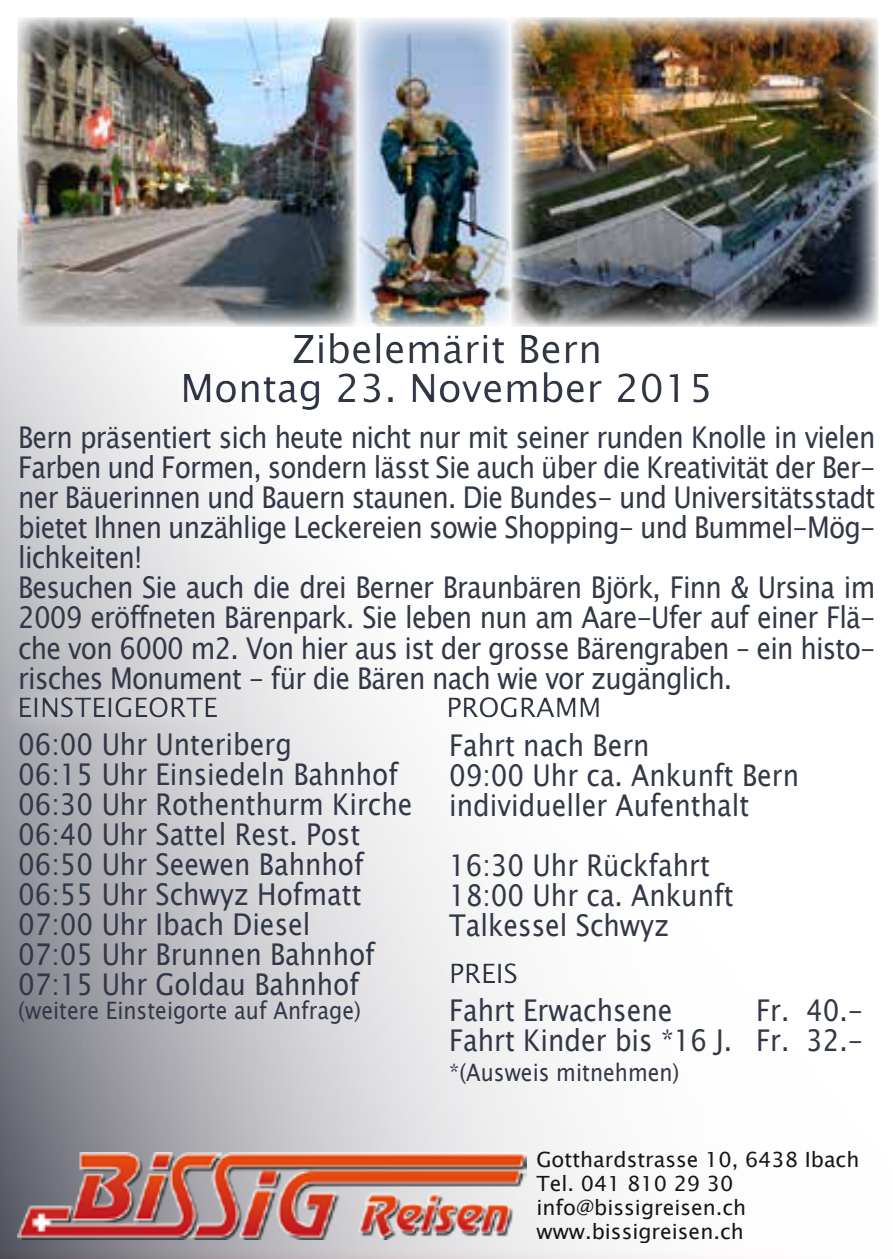
<style>
.page{position:relative;width:893px;height:1259px;background:#fff}
.page>*{position:absolute;margin:0;border:0;box-sizing:border-box;transform-origin:0 0}
.t1{font:39px/39px "Lucida Sans Unicode";color:#323848;text-align:center}
.t2{font:30px/30px "Lucida Sans Unicode";letter-spacing:-.03em;color:#323848;scale:.88 1}
.t3{font:30px/30px "Lucida Sans Unicode";color:#323848;scale:.88 1}
.t4{font:27px "Lucida Sans Unicode";color:#323848}
.t5{font:24px "Lucida Sans Unicode";color:#323848;scale:.88 1}
.t6{font:21px/24px "Lucida Sans Unicode";color:#000}
</style>
<div class="page">
<div style="left:0;top:0;width:893px;height:1259px;background:#f00;opacity:.5"></div>
<img style="left:18px;top:1152px;width:509px;height:87px">
<div style="left:430px;top:679px;width:188px;height:57px;background:#fff"></div>
<div style="left:428px;top:684px;width:201px;height:51px;background:#fefefe"></div>
<div style="left:1px;top:678px;width:233px;height:58px;background:#fff;opacity:.75"></div>
<div style="left:0;top:685px;width:245px;height:51px;background:#000;opacity:.5"></div>
<div style="left:432px;top:945px;width:103px;height:57px;background:#f4f4f5"></div>
<div style="left:428px;top:951px;width:118px;height:51px;background:#f3f3f4"></div>
<div style="left:166px;top:316px;width:560px;height:113px;background:#fff"></div>
<div style="left:152px;top:317px;width:587px;height:108px;background:#000;opacity:.5"></div>
<img style="left:18px;top:17px;width:860px;height:309px">
<h1 class="t1" style="left:181px;top:330px;width:534px">Zibelemärit Bern<br>Montag 23. November 2015</h1>
<p class="t2" style="left:18px;top:423px;width:976px">Bern präsentiert sich heute nicht nur mit seiner runden Knolle in vielen Farben und Formen, sondern lässt Sie auch über die Kreativität der Ber&shy;ner Bäuerinnen und Bauern staunen. Die Bundes- und Universitätsstadt bietet Ihnen unzählige Leckereien sowie Shopping- und Bummel-Mög&shy;lichkeiten!<br>Besuchen Sie auch die drei Berner Braunbären Björk, Finn &amp; Ursina im 2009 eröffneten Bärenpark. Sie leben nun am Aare-Ufer auf einer Flä&shy;che von 6000 m2. Von hier aus ist der grosse Bärengraben – ein histo&shy;risches Monument - für die Bären nach wie vor zugänglich.</p>
<p class="t4" style="left:18px;top:686px;width:202px">EINSTEIGEORTE</p>
<p class="t4" style="left:447px;top:686px;width:156px">PROGRAMM</p>
<p class="t3" style="left:18px;top:729px;width:450px">06:00 Uhr Unteriberg<br>06:15 Uhr Einsiedeln Bahnhof<br>06:30 Uhr Rothenthurm Kirche<br>06:40 Uhr Sattel Rest. Post<br>06:50 Uhr Seewen Bahnhof<br>06:55 Uhr Schwyz Hofmatt<br>07:00 Uhr Ibach Diesel<br>07:05 Uhr Brunnen Bahnhof<br>07:15 Uhr Goldau Bahnhof</p>
<p class="t5" style="left:18px;top:991px;width:391px">(weitere Einsteigorte auf Anfrage)</p>
<p class="t3" style="left:449px;top:730px;width:399px">Fahrt nach Bern<br>09:00 Uhr ca. Ankunft Bern individueller Aufenthalt</p>
<p class="t3" style="left:449px;top:850px;width:325px">16:30 Uhr Rückfahrt<br>18:00 Uhr ca. Ankunft<br>Talkessel Schwyz</p>
<p class="t4" style="left:449px;top:952px;width:70px">PREIS</p>
<p class="t3" style="left:449px;top:995px;width:255px">Fahrt Erwachsene</p>
<p class="t3" style="left:449px;top:995px;width:472px;text-align:right">Fr. 40.-<br>Fahrt Kinder bis *16 J. Fr. 32.-</p>
<p class="t5" style="left:449px;top:1053px;width:263px">*(Ausweis mitnehmen)</p>
<p class="t6" style="left:536px;top:1147px;width:324px">Gotthardstrasse 10, 6438 Ibach<br>Tel. 041 810 29 30 info@bissigreisen.ch www.bissigreisen.ch</p>
</div>
